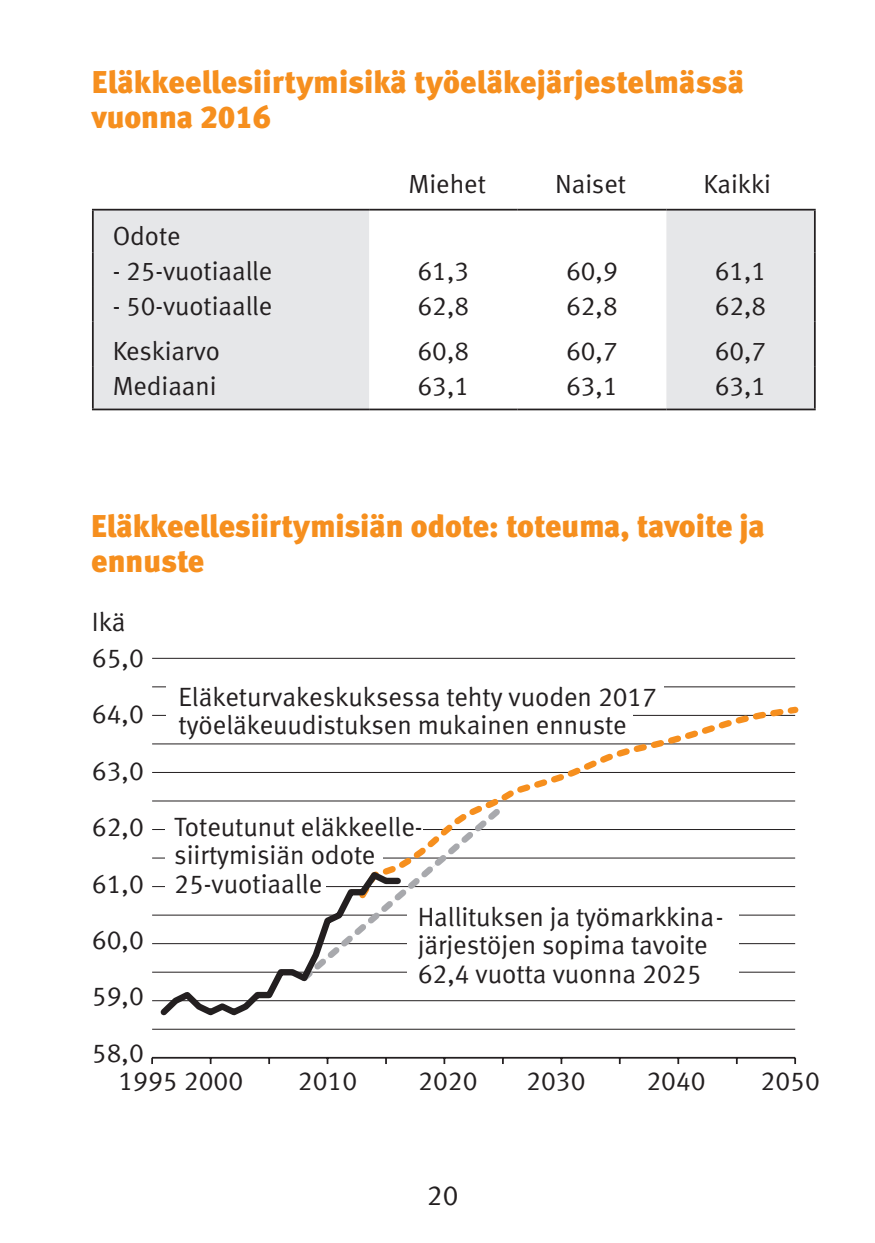
<style>
.page{position:relative;width:875px;height:1243px;background:#fff}
.page>*{position:absolute;margin:0;border:0;box-sizing:border-box;transform-origin:0 0}
.OTSIKKO{font:31.5px/35px "Meta Black LF";color:#f68f1e}
.t1{font:28px "Meta Normal LF";color:#231f20}
.t2{font:26.6px/56.4px "Meta Normal LF";color:#231f20}
.Taulukko{font:26.25px "Meta Normal LF";color:#231f20}
.Taulupää{font:26.25px "Meta Normal LF";color:#231f20}
</style>
<div class="page">
<svg style="left:94px;top:211px;width:720px;height:198px;fill:#e6e7e9"></svg>
<hr style="left:92px;top:209px;width:277px;height:2px;background:#231f20">
<hr style="left:92px;top:211px;width:2px;height:41px;background:#231f20">
<hr style="left:369px;top:209px;width:148px;height:2px;background:#231f20">
<hr style="left:517px;top:209px;width:149px;height:2px;background:#231f20">
<hr style="left:666px;top:209px;width:149px;height:2px;background:#231f20">
<hr style="left:814px;top:211px;width:1px;height:41px;background:#231f20">
<hr style="left:92px;top:252px;width:2px;height:35px;background:#231f20">
<hr style="left:814px;top:252px;width:1px;height:35px;background:#231f20">
<hr style="left:92px;top:287px;width:2px;height:35px;background:#231f20">
<hr style="left:814px;top:287px;width:1px;height:35px;background:#231f20">
<hr style="left:92px;top:322px;width:2px;height:45px;background:#231f20">
<hr style="left:814px;top:322px;width:1px;height:45px;background:#231f20">
<hr style="left:92px;top:367px;width:2px;height:42px;background:#231f20">
<hr style="left:814px;top:367px;width:1px;height:42px;background:#231f20">
<hr style="left:92px;top:409px;width:277px;height:1px;background:#231f20">
<hr style="left:369px;top:409px;width:148px;height:1px;background:#231f20">
<hr style="left:517px;top:409px;width:149px;height:1px;background:#231f20">
<hr style="left:666px;top:409px;width:149px;height:1px;background:#231f20">
<hr style="left:152px;top:1029px;width:643px;height:1px;background:#231f20">
<hr style="left:152px;top:1000px;width:643px;height:1px;background:#231f20">
<hr style="left:152px;top:972px;width:643px;height:1px;background:#231f20">
<hr style="left:152px;top:943px;width:643px;height:1px;background:#231f20">
<hr style="left:152px;top:915px;width:643px;height:1px;background:#231f20">
<hr style="left:152px;top:886px;width:643px;height:1px;background:#231f20">
<hr style="left:152px;top:857px;width:643px;height:2px;background:#231f20">
<hr style="left:152px;top:829px;width:643px;height:1px;background:#231f20">
<hr style="left:152px;top:800px;width:643px;height:2px;background:#231f20">
<hr style="left:152px;top:772px;width:643px;height:1px;background:#231f20">
<hr style="left:152px;top:743px;width:643px;height:2px;background:#231f20">
<hr style="left:152px;top:715px;width:643px;height:1px;background:#231f20">
<hr style="left:152px;top:686px;width:643px;height:1px;background:#231f20">
<hr style="left:152px;top:658px;width:643px;height:1px;background:#231f20">
<hr style="left:152px;top:1057px;width:643px;height:2px;background:#231f20">
<svg style="left:354px;top:706px;width:445px;height:182px"></svg>
<svg style="left:155px;top:798px;width:357px;height:218px"></svg>
<div style="left:166px;top:710px;width:466px;height:29px;background:#fff"></div>
<div style="left:166px;top:674px;width:498px;height:36px;background:#fff"></div>
<div style="left:165px;top:870px;width:161px;height:31px;background:#fff"></div>
<div style="left:165px;top:843px;width:217px;height:27px;background:#fff"></div>
<div style="left:165px;top:806px;width:258px;height:37px;background:#fff"></div>
<div style="left:407px;top:898px;width:332px;height:95px;background:#fff"></div>
<p class="OTSIKKO" style="left:92px;top:65px;width:653px">Eläkkeellesiirtymisikä työeläkejärjestelmässä vuonna 2016</p>
<p class="Taulupää" style="left:408px;top:169px;width:79px">Miehet</p>
<p class="Taulupää" style="left:555px;top:169px;width:72px">Naiset</p>
<p class="Taulupää" style="left:703px;top:169px;width:69px">Kaikki</p>
<p class="Taulupää" style="left:113px;top:221px;width:69px">Odote</p>
<p class="Taulupää" style="left:113px;top:256px;width:161px">- 25-vuotiaalle</p>
<p class="Taulupää" style="left:417px;top:256px;width:53px">61,3</p>
<p class="Taulupää" style="left:566px;top:256px;width:53px">60,9</p>
<p class="Taulupää" style="left:715px;top:256px;width:53px">61,1</p>
<p class="Taulukko" style="left:113px;top:290px;width:161px">- 50-vuotiaalle</p>
<p class="Taulukko" style="left:417px;top:290px;width:53px">62,8</p>
<p class="Taulukko" style="left:566px;top:290px;width:53px">62,8</p>
<p class="Taulukko" style="left:715px;top:290px;width:53px">62,8</p>
<p class="Taulukko" style="left:113px;top:336px;width:109px">Keskiarvo</p>
<p class="Taulukko" style="left:417px;top:336px;width:53px">60,8</p>
<p class="Taulukko" style="left:566px;top:336px;width:53px">60,7</p>
<p class="Taulukko" style="left:715px;top:336px;width:53px">60,7</p>
<p class="Taulukko" style="left:113px;top:370px;width:106px">Mediaani</p>
<p class="Taulukko" style="left:417px;top:370px;width:53px">63,1</p>
<p class="Taulukko" style="left:566px;top:370px;width:53px">63,1</p>
<p class="Taulukko" style="left:715px;top:370px;width:53px">63,1</p>
<p class="OTSIKKO" style="left:91px;top:508px;width:675px">Eläkkeellesiirtymisiän odote: toteuma, tavoite ja ennuste</p>
<p class="t2" style="left:92px;top:594px;width:35px">Ikä</p>
<p class="t2" style="left:92px;top:629px;width:53px;text-align:justify">65,0<br>64,0<br>63,0<br>62,0<br>61,0<br>60,0<br>59,0<br>58,0</p>
<p class="t2" style="left:118px;top:1052px;width:126px">1995 2000</p>
<p class="t2" style="left:298px;top:1052px;width:61px">2010</p>
<p class="t2" style="left:418px;top:1052px;width:61px">2020</p>
<p class="t2" style="left:526px;top:1052px;width:61px">2030</p>
<p class="t2" style="left:646px;top:1052px;width:61px">2040</p>
<p class="t2" style="left:760px;top:1052px;width:61px">2050</p>
<p class="t2" style="left:178px;top:682px;width:480px;line-height:28.3px">Eläketurvakeskuksessa tehty vuoden 2017 työeläkeuudistuksen mukainen ennuste</p>
<p class="t2" style="left:174px;top:812px;width:250px;line-height:28.3px">Toteutunut eläkkeelle&shy;siirtymisiän odote<br>25-vuotiaalle</p>
<p class="t2" style="left:418px;top:902px;width:307px;line-height:28.3px">Hallituksen ja työmarkkina&shy;järjestöjen sopima tavoite<br>62,4 vuotta vuonna 2025</p>
<p class="t1" style="left:427px;top:1180px;width:33px">20</p>
</div>
